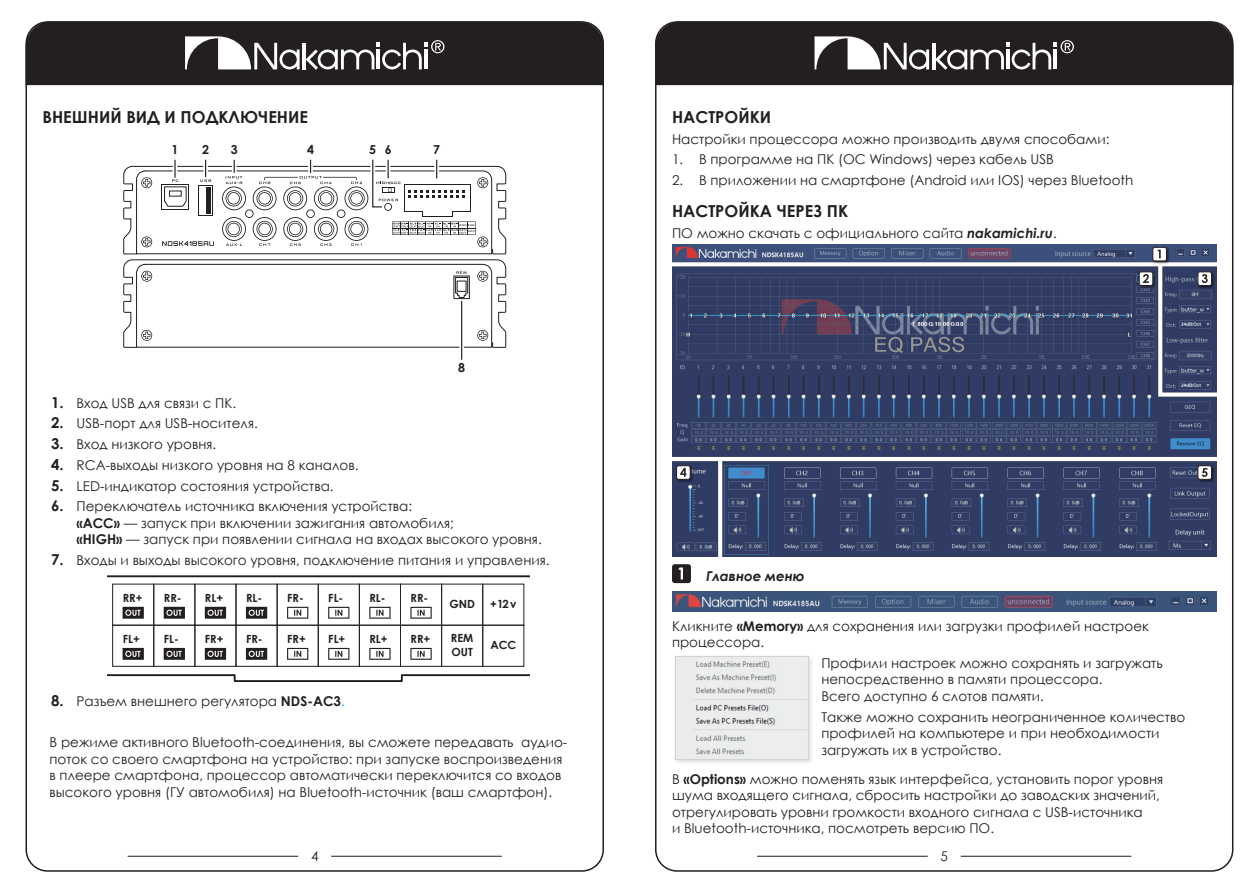
<style>
.page{position:relative;width:1259px;height:893px;background:#fff}
.page>*{position:absolute;margin:0;border:0;box-sizing:border-box;transform-origin:0 0}
.t1{font:700 16.5px "Century Gothic";color:#231f20}
.t2{font:13.5px/16.5px "Century Gothic";color:#231f20}
.t3{font:italic 700 13.5px "Century Gothic";color:#231f20}
.t4{font:700 12.45px "Century Gothic";color:#231f20}
.t5{font:700 11.25px/13.5px "Century Gothic";color:#231f20}
.s1{font-weight:700;font-size:15px}
.s2{font-weight:700}
.s3{color:#00aeef}
.s4{font-weight:700;font-style:italic}
</style>
<div class="page">
<svg style="left:26px;top:21px;width:578px;height:64px;background:#343132"></svg>
<svg style="left:655px;top:21px;width:578px;height:64px;background:#343132"></svg>
<hr style="left:128px;top:856px;width:374px;height:1px;background:#231f20">
<div style="left:298px;top:848px;width:33px;height:17px;background:#fff"></div>
<hr style="left:757px;top:856px;width:374px;height:1px;background:#231f20">
<div style="left:927px;top:848px;width:33px;height:17px;background:#fff"></div>
<svg style="left:123px;top:159px;width:383px;height:189px"></svg>
<svg style="left:459px;top:301px;width:5px;height:58px"></svg>
<hr style="left:461px;top:301px;width:1px;height:58px;background:#231f20">
<svg style="left:107px;top:575px;width:422px;height:107px"></svg>
<svg style="left:123px;top:648px;width:21px;height:12px"></svg>
<svg style="left:164px;top:648px;width:21px;height:12px"></svg>
<svg style="left:205px;top:648px;width:21px;height:12px"></svg>
<svg style="left:246px;top:648px;width:21px;height:12px"></svg>
<svg style="left:123px;top:607px;width:21px;height:12px"></svg>
<svg style="left:164px;top:607px;width:21px;height:12px"></svg>
<svg style="left:205px;top:607px;width:21px;height:12px"></svg>
<svg style="left:246px;top:607px;width:21px;height:12px"></svg>
<svg style="left:287px;top:648px;width:21px;height:12px"></svg>
<svg style="left:328px;top:648px;width:21px;height:12px"></svg>
<svg style="left:369px;top:648px;width:21px;height:12px"></svg>
<svg style="left:410px;top:648px;width:22px;height:12px"></svg>
<svg style="left:287px;top:607px;width:21px;height:12px"></svg>
<svg style="left:328px;top:607px;width:21px;height:12px"></svg>
<svg style="left:369px;top:607px;width:21px;height:12px"></svg>
<svg style="left:410px;top:607px;width:22px;height:12px"></svg>
<div style="left:112px;top:625px;width:42px;height:42px;border:1px solid #231f20"></div>
<div style="left:277px;top:625px;width:42px;height:42px;border:1px solid #231f20"></div>
<div style="left:153px;top:625px;width:42px;height:42px;border:1px solid #231f20"></div>
<div style="left:194px;top:625px;width:42px;height:42px;border:1px solid #231f20"></div>
<div style="left:235px;top:625px;width:43px;height:42px;border:1px solid #231f20"></div>
<div style="left:112px;top:584px;width:42px;height:42px;border:1px solid #231f20"></div>
<div style="left:153px;top:584px;width:42px;height:42px;border:1px solid #231f20"></div>
<div style="left:194px;top:584px;width:42px;height:42px;border:1px solid #231f20"></div>
<div style="left:235px;top:584px;width:43px;height:42px;border:1px solid #231f20"></div>
<div style="left:318px;top:625px;width:42px;height:42px;border:1px solid #231f20"></div>
<div style="left:359px;top:625px;width:42px;height:42px;border:1px solid #231f20"></div>
<div style="left:400px;top:625px;width:42px;height:42px;border:1px solid #231f20"></div>
<div style="left:441px;top:625px;width:42px;height:42px;border:1px solid #231f20"></div>
<div style="left:482px;top:625px;width:42px;height:42px;border:1px solid #231f20"></div>
<div style="left:277px;top:584px;width:42px;height:42px;border:1px solid #231f20"></div>
<div style="left:318px;top:584px;width:42px;height:42px;border:1px solid #231f20"></div>
<div style="left:359px;top:584px;width:42px;height:42px;border:1px solid #231f20"></div>
<div style="left:400px;top:584px;width:42px;height:42px;border:1px solid #231f20"></div>
<div style="left:441px;top:584px;width:42px;height:42px;border:1px solid #231f20"></div>
<div style="left:482px;top:584px;width:42px;height:42px;border:1px solid #231f20"></div>
<img style="left:672px;top:245px;width:544px;height:312px">
<img style="left:1151px;top:246px;width:20px;height:20px">
<svg style="left:1152px;top:247px;width:14px;height:14px"></svg>
<div style="left:1152px;top:247px;width:14px;height:14px;border:1px solid #231f20;border-radius:2px"></div>
<svg style="left:1157px;top:250px;width:3px;height:8px"></svg>
<img style="left:1137px;top:270px;width:20px;height:20px">
<div style="left:1139px;top:272px;width:13px;height:13px;background:#fff;border-radius:2px"></div>
<div style="left:1139px;top:272px;width:14px;height:14px;border:1px solid #231f20;border-radius:2px"></div>
<svg style="left:1143px;top:274px;width:6px;height:9px"></svg>
<img style="left:1196px;top:270px;width:20px;height:20px">
<div style="left:1198px;top:272px;width:13px;height:13px;background:#fff;border-radius:2px"></div>
<div style="left:1197px;top:272px;width:14px;height:14px;border:1px solid #231f20;border-radius:2px"></div>
<svg style="left:1201px;top:274px;width:6px;height:9px"></svg>
<img style="left:675px;top:464px;width:20px;height:20px">
<div style="left:676px;top:466px;width:14px;height:13px;background:#fff;border-radius:2px"></div>
<div style="left:676px;top:465px;width:14px;height:15px;border:1px solid #231f20;border-radius:2px"></div>
<svg style="left:680px;top:468px;width:6px;height:9px"></svg>
<img style="left:1196px;top:464px;width:20px;height:20px">
<div style="left:1198px;top:466px;width:13px;height:13px;background:#fff;border-radius:2px"></div>
<div style="left:1197px;top:465px;width:14px;height:15px;border:1px solid #231f20;border-radius:2px"></div>
<svg style="left:1201px;top:468px;width:6px;height:9px"></svg>
<svg style="left:672px;top:564px;width:19px;height:19px"></svg>
<img style="left:672px;top:591px;width:544px;height:21px">
<div style="left:672px;top:653px;width:142px;height:112px;background:#231f20;opacity:.2"></div>
<img style="left:676px;top:657px;width:132px;height:102px">
<p class="t1" style="left:43px;top:104px;width:267px">ВНЕШНИЙ ВИД И ПОДКЛЮЧЕНИЕ</p>
<p class="t4" style="left:171px;top:140px;width:8px">1</p>
<p class="t4" style="left:202px;top:140px;width:8px">2</p>
<p class="t4" style="left:231px;top:140px;width:8px">3</p>
<p class="t4" style="left:307px;top:140px;width:8px">4</p>
<p class="t4" style="left:369px;top:140px;width:24px">5 6</p>
<p class="t4" style="left:433px;top:140px;width:8px">7</p>
<p class="t4" style="left:458px;top:358px;width:8px">8</p>
<p class="t2" style="left:51px;top:394px;width:187px"><span class="s1">1.</span> Вход USB для связи с ПК.</p>
<p class="t2" style="left:51px;top:415px;width:208px"><span class="s1">2.</span> USB-порт для USB-носителя.</p>
<p class="t2" style="left:51px;top:436px;width:167px"><span class="s1">3.</span> Вход низкого уровня.</p>
<p class="t2" style="left:51px;top:457px;width:309px"><span class="s1">4.</span> RCA-выходы низкого уровня на 8 каналов.</p>
<p class="t2" style="left:51px;top:477px;width:284px"><span class="s1">5.</span> LED-индикатор состояния устройства.</p>
<p class="t2" style="left:77px;top:498px;width:467px;text-indent:-26px"><span class="s1">6.</span> Переключатель источника включения устройства:<br><span class="s2">«ACC»</span> — запуск при включении зажигания автомобиля;<br><span class="s2">«HIGH»</span> — запуск при появлении сигнала на входах высокого уровня.</p>
<p class="t2" style="left:51px;top:552px;width:500px"><span class="s1">7.</span> Входы и выходы высокого уровня, подключение питания и управления.</p>
<p class="t5" style="left:123px;top:590px;width:21px">RR+</p>
<p class="t5" style="left:164px;top:590px;width:19px">RR-</p>
<p class="t5" style="left:205px;top:590px;width:20px">RL+</p>
<p class="t5" style="left:246px;top:590px;width:18px">RL-</p>
<p class="t5" style="left:287px;top:590px;width:18px">FR-</p>
<p class="t5" style="left:328px;top:590px;width:17px">FL-</p>
<p class="t5" style="left:369px;top:590px;width:18px">RL-</p>
<p class="t5" style="left:410px;top:590px;width:19px">RR-</p>
<p class="t5" style="left:449px;top:596px;width:27px">GND</p>
<p class="t5" style="left:490px;top:596px;width:28px">+12v</p>
<p class="t5" style="left:123px;top:631px;width:19px">FL+</p>
<p class="t5" style="left:164px;top:631px;width:17px">FL-</p>
<p class="t5" style="left:205px;top:631px;width:20px">FR+</p>
<p class="t5" style="left:246px;top:631px;width:18px">FR-</p>
<p class="t5" style="left:287px;top:631px;width:20px">FR+</p>
<p class="t5" style="left:328px;top:631px;width:19px">FL+</p>
<p class="t5" style="left:369px;top:631px;width:20px">RL+</p>
<p class="t5" style="left:410px;top:631px;width:21px">RR+</p>
<p class="t5" style="left:451px;top:631px;width:24px">REM<br>OUT</p>
<p class="t5" style="left:490px;top:637px;width:27px">ACC</p>
<p class="t2" style="left:51px;top:692px;width:295px"><span class="s1">8.</span> Разъем внешнего регулятора <span class="s2">NDS-AC3</span><span class="s3">.</span></p>
<p class="t2" style="left:50px;top:734px;width:519px">В режиме активного Bluetooth-соединения, вы сможете передавать аудио&shy;поток со своего смартфона на устройство: при запуске воспроизведения в плеере смартфона, процессор автоматически переключится со входов высокого уровня (ГУ автомобиля) на Bluetooth-источник (ваш смартфон).</p>
<p class="t1" style="left:672px;top:104px;width:101px">НАСТРОЙКИ</p>
<p class="t2" style="left:672px;top:130px;width:439px">Настройки процессора можно производить двумя способами:</p>
<p class="t2" style="left:672px;top:151px;width:383px">1. В программе на ПК (ОС Windows) через кабель USB</p>
<p class="t2" style="left:672px;top:172px;width:463px">2. В приложении на смартфоне (Android или IOS) через Bluetooth</p>
<p class="t1" style="left:672px;top:199px;width:178px">НАСТРОЙКА ЧЕРЕЗ ПК</p>
<p class="t2" style="left:672px;top:225px;width:386px">ПО можно скачать с официального сайта <span class="s4">nakamichi.ru</span>.</p>
<p class="t3" style="left:706px;top:566px;width:100px">Главное меню</p>
<p class="t2" style="left:672px;top:617px;width:478px">Кликните <span class="s2">«Memory»</span> для сохранения или загрузки профилей настроек процессора.</p>
<p class="t2" style="left:821px;top:654px;width:343px">Профили настроек можно сохранять и загружать непосредственно в памяти процессора.<br>Всего доступно 6 слотов памяти.</p>
<p class="t2" style="left:821px;top:708px;width:365px">Также можно сохранить неограниченное количество профилей на компьютере и при необходимости загружать их в устройство.</p>
<p class="t2" style="left:672px;top:770px;width:492px">В <span class="s2">«Options»</span> можно поменять язык интерфейса, установить порог уровня шума входящего сигнала, сбросить настройки до заводских значений, отрегулировать уровни громкости входного сигнала с USB-источника<br>и Bluetooth-источника, посмотреть версию ПО.</p>
<p class="t2" style="left:311px;top:847px;width:9px">4</p>
<p class="t2" style="left:940px;top:847px;width:9px">5</p>
</div>
